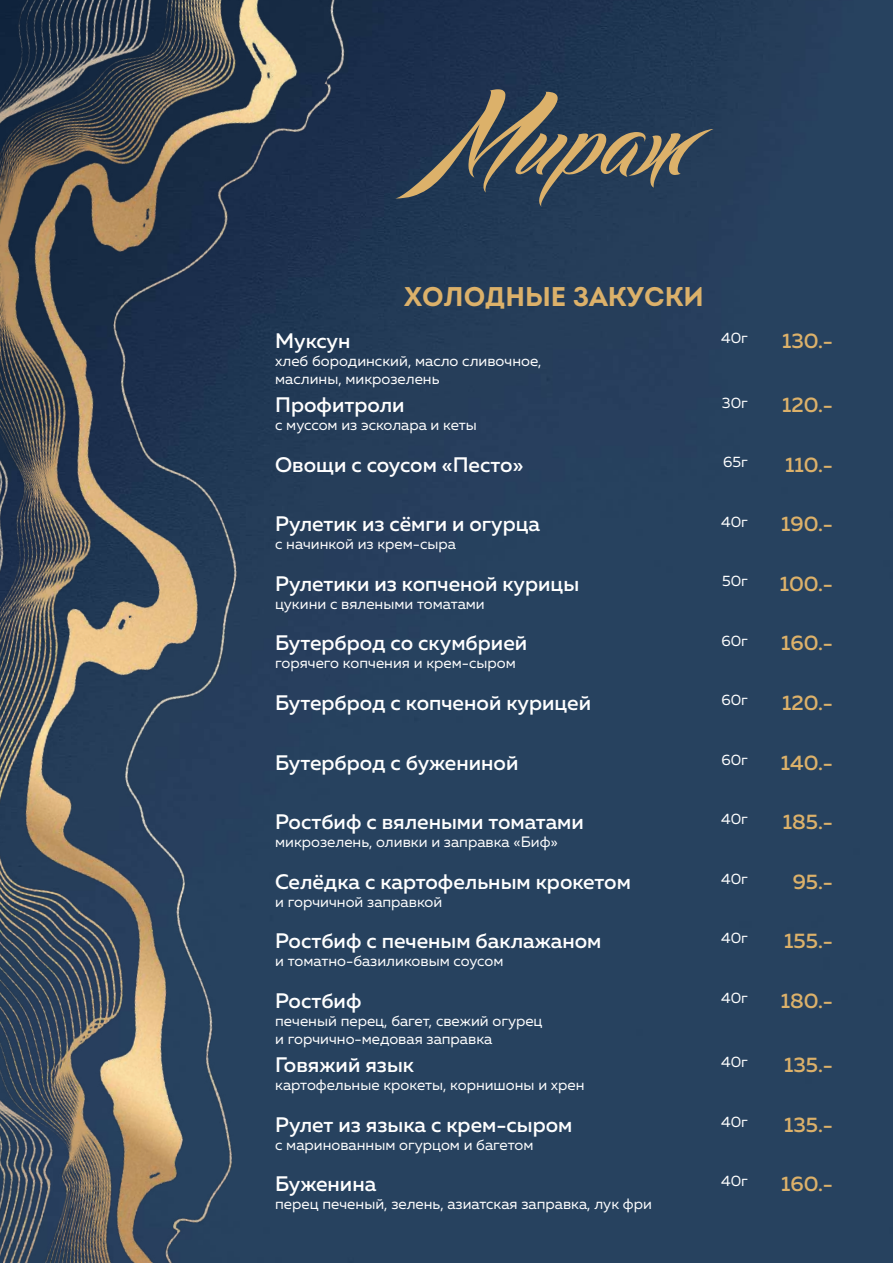
<style>
.page{position:relative;width:893px;height:1263px;background:#fff}
.page>*{position:absolute;margin:0;border:0;box-sizing:border-box;transform-origin:0 0}
.t1{font:27px "Intro Bold Caps";color:#dcb16a}
.t2{font:500 21px "Muller";color:#fff}
.t3{font:500 21px "Muller";color:#dcb16a}
.t4{font:15px/18px "Muller";color:#fff}
</style>
<div class="page">
<div style="left:417px;top:0;width:476px;height:1263px;background:#27425f"></div>
<svg style="left:417px;top:89px;width:296px;height:118px;background:#454f58"></svg>
<img style="left:0;top:0;width:417px;height:1263px">
<h1 class="t1" style="left:404px;top:279px;width:301px">Холодные закуски</h1>
<h2 class="t2" style="left:275px;top:328px;width:77px">Муксун</h2>
<p class="t4" style="left:275px;top:351px;width:268px">хлеб бородинский, масло сливочное, маслины, микрозелень</p>
<h2 class="t2" style="left:275px;top:392px;width:131px">Профитроли</h2>
<p class="t4" style="left:275px;top:416px;width:203px">с муссом из эсколара и кеты</p>
<p class="t4" style="left:721px;top:329px;width:28px">40г</p>
<h2 class="t3" style="left:782px;top:328px;width:52px">130.-</h2>
<p class="t4" style="left:722px;top:393px;width:27px">30г</p>
<h2 class="t3" style="left:782px;top:392px;width:52px">120.-</h2>
<h2 class="t2" style="left:275px;top:451px;width:250px">Овощи с соусом «Песто»</h2>
<p class="t4" style="left:723px;top:453px;width:26px">65г</p>
<h2 class="t3" style="left:785px;top:451px;width:49px">110.-</h2>
<h2 class="t2" style="left:275px;top:511px;width:266px">Рулетик из сёмги и огурца</h2>
<p class="t4" style="left:275px;top:535px;width:182px">с начинкой из крем-сыра</p>
<p class="t4" style="left:721px;top:512px;width:28px">40г</p>
<h2 class="t3" style="left:781px;top:511px;width:53px">190.-</h2>
<h2 class="t2" style="left:275px;top:570px;width:306px">Рулетики из копченой курицы</h2>
<p class="t4" style="left:275px;top:594px;width:211px">цукини с вялеными томатами</p>
<h2 class="t2" style="left:275px;top:630px;width:254px">Бутерброд со скумбрией</h2>
<p class="t4" style="left:275px;top:654px;width:242px">горячего копчения и крем-сыром</p>
<p class="t4" style="left:722px;top:572px;width:27px">50г</p>
<h2 class="t3" style="left:780px;top:570px;width:55px">100.-</h2>
<p class="t4" style="left:721px;top:631px;width:28px">60г</p>
<h2 class="t3" style="left:781px;top:630px;width:53px">160.-</h2>
<h2 class="t2" style="left:275px;top:690px;width:317px">Бутерброд с копченой курицей</h2>
<p class="t4" style="left:721px;top:691px;width:28px">60г</p>
<h2 class="t3" style="left:782px;top:690px;width:52px">120.-</h2>
<h2 class="t2" style="left:275px;top:749px;width:245px">Бутерброд с бужениной</h2>
<p class="t4" style="left:721px;top:750px;width:28px">60г</p>
<h2 class="t3" style="left:781px;top:749px;width:54px">140.-</h2>
<h2 class="t2" style="left:275px;top:809px;width:310px">Ростбиф с вялеными томатами</h2>
<p class="t4" style="left:275px;top:833px;width:284px">микрозелень, оливки и заправка «Биф»</p>
<p class="t4" style="left:721px;top:810px;width:28px">40г</p>
<h2 class="t3" style="left:783px;top:809px;width:52px">185.-</h2>
<h2 class="t2" style="left:275px;top:868px;width:357px">Селёдка с картофельным крокетом</h2>
<p class="t4" style="left:275px;top:892px;width:169px">и горчичной заправкой</p>
<p class="t4" style="left:721px;top:869px;width:28px">40г</p>
<h2 class="t3" style="left:793px;top:868px;width:42px">95.-</h2>
<h2 class="t2" style="left:275px;top:928px;width:328px">Ростбиф с печеным баклажаном</h2>
<p class="t4" style="left:275px;top:952px;width:230px">и томатно-базиликовым соусом</p>
<p class="t4" style="left:721px;top:929px;width:28px">40г</p>
<h2 class="t3" style="left:784px;top:928px;width:50px">155.-</h2>
<h2 class="t2" style="left:275px;top:987px;width:88px">Ростбиф</h2>
<p class="t4" style="left:275px;top:1011px;width:269px">печеный перец, багет, свежий огурец и горчично-медовая заправка</p>
<p class="t4" style="left:721px;top:988px;width:28px">40г</p>
<h2 class="t3" style="left:781px;top:987px;width:54px">180.-</h2>
<h2 class="t2" style="left:275px;top:1052px;width:140px">Говяжий язык</h2>
<p class="t4" style="left:275px;top:1075px;width:311px">картофельные крокеты, корнишоны и хрен</p>
<p class="t4" style="left:721px;top:1053px;width:28px">40г</p>
<h2 class="t3" style="left:784px;top:1052px;width:50px">135.-</h2>
<h2 class="t2" style="left:275px;top:1111px;width:299px">Рулет из языка с крем-сыром</h2>
<p class="t4" style="left:275px;top:1135px;width:260px">с маринованным огурцом и багетом</p>
<p class="t4" style="left:721px;top:1112px;width:28px">40г</p>
<h2 class="t3" style="left:784px;top:1111px;width:50px">135.-</h2>
<h2 class="t2" style="left:275px;top:1171px;width:103px">Буженина</h2>
<p class="t4" style="left:275px;top:1195px;width:378px">перец печеный, зелень, азиатская заправка, лук фри</p>
<p class="t4" style="left:721px;top:1172px;width:28px">40г</p>
<h2 class="t3" style="left:781px;top:1171px;width:53px">160.-</h2>
</div>
